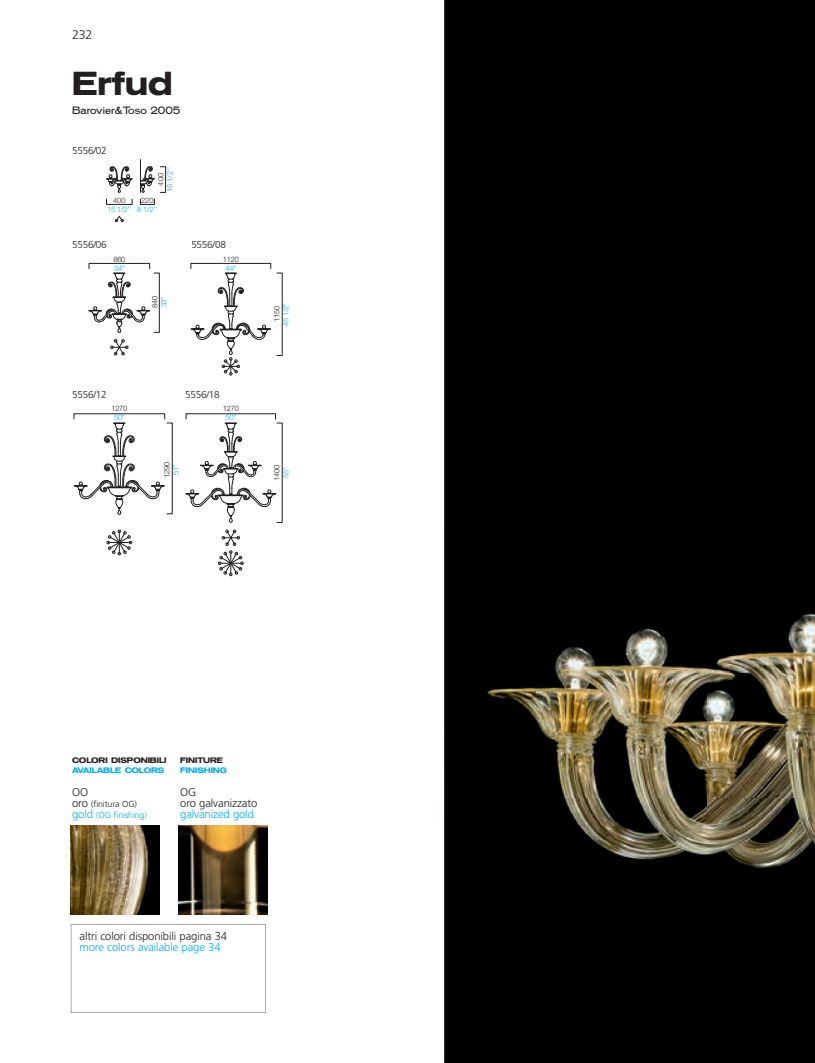
<style>
.page{position:relative;width:815px;height:1063px;background:#fff}
.page>*{position:absolute;margin:0;border:0;box-sizing:border-box;transform-origin:0 0}
.t1{font:700 expanded 31.25px "Venus SB";color:#231f20}
.t2{font:300 12.5px "Frutiger";color:#231f20}
.t3{font:300 11.25px/11.2px "Frutiger";letter-spacing:-.01em;color:#231f20}
.t4{font:300 10px "Frutiger";letter-spacing:-.025em;color:#231f20}
.t5{font:500 expanded 10px "Venus SB";color:#231f20}
.t6{font:300 8.75px/11.2px "Frutiger";letter-spacing:-.01em;color:#00aeef}
.t7{font:300 7.5px/9px "Helvetica Neue";letter-spacing:-.03em;color:#231f20;text-align:center}
.t8{font:700 expanded 7.5px/9.4px "Venus SB";letter-spacing:-.015em;color:#231f20}
.t9{font:300 7.5px/9px "Helvetica Neue";letter-spacing:-.02em;color:#00aeef;text-align:center}
.t10{font:700 expanded 7.5px/9.4px "Venus SB";letter-spacing:-.015em;color:#00aeef}
.t11{font:300 7.5px/9px "Helvetica Neue";color:#00a8da;text-align:center}
.s1{color:#231f20}
.s2{color:#00aeef}
.s3{font-size:11.25px;color:#231f20}
.s4{font-size:11.25px}
</style>
<div class="page">
<img style="left:445px;top:0;width:370px;height:1063px">
<svg style="left:107px;top:530px;width:25px;height:25px"></svg>
<svg style="left:190px;top:272px;width:81px;height:103px"></svg>
<svg style="left:74px;top:422px;width:91px;height:93px"></svg>
<svg style="left:88px;top:272px;width:62px;height:61px"></svg>
<svg style="left:110px;top:339px;width:18px;height:16px"></svg>
<svg style="left:218px;top:530px;width:26px;height:46px"></svg>
<svg style="left:185px;top:422px;width:91px;height:101px"></svg>
<svg style="left:115px;top:216px;width:9px;height:6px"></svg>
<svg style="left:106px;top:166px;width:27px;height:27px"></svg>
<hr style="left:140px;top:160px;width:1px;height:32px;background:#231f20">
<svg style="left:140px;top:166px;width:15px;height:27px"></svg>
<div style="left:154px;top:273px;width:6px;height:60px;border:1px solid #231f20"></div>
<div style="left:89px;top:263px;width:61px;height:6px;border:1px solid #231f20"></div>
<div style="left:191px;top:263px;width:80px;height:6px;border:1px solid #231f20"></div>
<div style="left:160px;top:167px;width:6px;height:26px;border:1px solid #231f20"></div>
<div style="left:106px;top:199px;width:26px;height:6px;border:1px solid #231f20"></div>
<div style="left:140px;top:199px;width:15px;height:6px;border:1px solid #231f20"></div>
<img style="left:71px;top:826px;width:88px;height:88px">
<img style="left:179px;top:826px;width:89px;height:88px">
<svg style="left:71px;top:924px;width:195px;height:89px"></svg>
<p class="t2" style="left:72px;top:30px;width:22px">232</p>
<p class="t1" style="left:72px;top:66px;width:102px">Erfud</p>
<p class="t5" style="left:72px;top:104px;width:110px">Barovier&amp;Toso 2005</p>
<p class="t4" style="left:72px;top:147px;width:36px">5556/02</p>
<p class="t11" style="left:157px;top:192px;width:26px;rotate:-90deg"><span class="s1">400<br></span>15 1/2''</p>
<p class="t9" style="left:107px;top:197px;width:26px"><span class="s1">400<br></span>15 1/2''</p>
<p class="t9" style="left:137px;top:197px;width:22px"><span class="s1">220<br></span>8 1/2''</p>
<p class="t4" style="left:72px;top:240px;width:36px">5556/06</p>
<p class="t4" style="left:191px;top:240px;width:36px">5556/08</p>
<p class="t7" style="left:113px;top:255px;width:14px;text-align:left">860<br><span class="s2">34"</span></p>
<p class="t7" style="left:223px;top:255px;width:18px">1120<br><span class="s2">44"</span></p>
<p class="t7" style="left:151px;top:308px;width:14px;text-align:left;rotate:-90deg">840<br><span class="s2">33"</span></p>
<p class="t4" style="left:72px;top:390px;width:36px">5556/12</p>
<p class="t4" style="left:185px;top:390px;width:36px">5556/18</p>
<p class="t7" style="left:111px;top:405px;width:18px">1270<br><span class="s2">50"</span></p>
<p class="t7" style="left:163px;top:478px;width:18px;rotate:-90deg">1290<br><span class="s2">51"</span></p>
<p class="t7" style="left:223px;top:405px;width:18px">1270<br><span class="s2">50"</span></p>
<p class="t9" style="left:273px;top:326px;width:24px;rotate:-90deg"><span class="s1">1150<br></span>45 1/2"</p>
<p class="t7" style="left:273px;top:481px;width:18px;rotate:-90deg">1400<br><span class="s2">55"</span></p>
<p class="t8" style="left:72px;top:756px;width:96px">COLORI DISPONIBILI<br><span class="s2">AVAILABLE COLORS</span></p>
<p class="t10" style="left:180px;top:756px;width:48px"><span class="s1">FINITURE<br></span>FINISHING</p>
<p class="t3" style="left:72px;top:787px;width:18px">OO</p>
<p class="t6" style="left:72px;top:799px;width:76px"><span class="s3">oro</span> <span class="s1">(finitura OG) </span><span class="s4">gold</span> (OG finishing)</p>
<p class="t3" style="left:180px;top:787px;width:79px">OG<br>oro galvanizzato <span class="s2">galvanized gold</span></p>
<p class="t3" style="left:80px;top:931px;width:149px">altri colori disponibili pagina 34 <span class="s2">more colors available pa ge 34</span></p>
</div>
